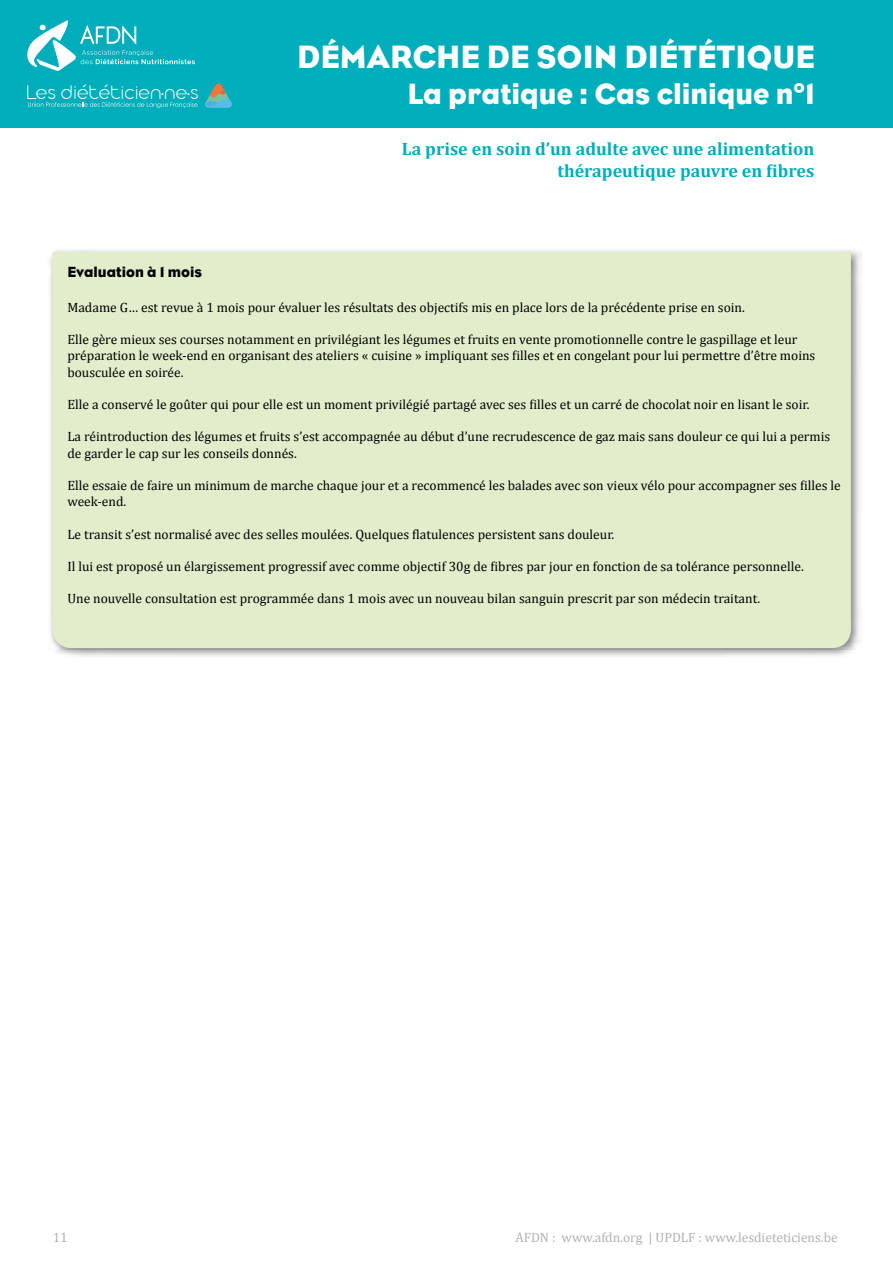
<style>
.page{position:relative;width:893px;height:1263px;background:#fff}
.page>*{position:absolute;margin:0;border:0;box-sizing:border-box;transform-origin:0 0}
.t1{font:33px "Eagle";color:#fff}
.t2{font:30px "Eagle";color:#fff}
.t3{font:300 expanded 21.45px "Aristotelica Display Trial";color:#fff}
.t4{font:700 18px/21.6px "Cambria";color:#00adba;text-align:right}
.t5{font:15px "Eagle";color:#000}
.t6{font:13.5px/16.2px "Cambria";color:#000}
.t7{font:13.5px "Cambria";color:#b3b2b2}
.s1{font-size:16.2px}
</style>
<div class="page">
<div style="left:47px;top:247px;width:815px;height:412px;background:#000;opacity:.5"></div>
<div style="left:53px;top:252px;width:798px;height:396px;background:#e2edcc"></div>
<div style="left:0;top:0;width:893px;height:128px;background:#00adba"></div>
<svg style="left:205px;top:84px;width:27px;height:24px"></svg>
<svg style="left:28px;top:102px;width:170px;height:6px"></svg>
<svg style="left:27px;top:20px;width:168px;height:51px"></svg>
<h3 class="t3" style="left:26px;top:80px;width:175px">Les diététicien<span class="s1">•</span>ne<span class="s1">•</span>s</h3>
<h1 class="t1" style="left:297px;top:38px;width:519px">DÉMARCHE DE SOIN DIÉTÉTIQUE</h1>
<h2 class="t2" style="left:407px;top:77px;width:409px">La pratique : Cas clinique n°1</h2>
<h3 class="t4" style="left:402px;top:138px;width:414px">La prise en soin d’un adulte avec une alimentation thérapeutique pauvre en fibres</h3>
<p class="t5" style="left:67px;top:264px;width:136px">Evaluation à 1 mois</p>
<p class="t6" style="left:67px;top:299px;width:679px">Madame G… est revue à 1 mois pour évaluer les résultats des objectifs mis en place lors de la précédente prise en soin.</p>
<p class="t6" style="left:67px;top:331px;width:749px">Elle gère mieux ses courses notamment en privilégiant les légumes et fruits en vente promotionnelle contre le gaspillage et leur préparation le week-end en organisant des ateliers « cuisine » impliquant ses filles et en congelant pour lui permettre d’être moins bousculée en soirée.</p>
<p class="t6" style="left:67px;top:396px;width:744px">Elle a conservé le goûter qui pour elle est un moment privilégié partagé avec ses filles et un carré de chocolat noir en lisant le soir.</p>
<p class="t6" style="left:67px;top:429px;width:764px">La réintroduction des légumes et fruits s’est accompagnée au début d’une recrudescence de gaz mais sans douleur ce qui lui a permis de garder le cap sur les conseils donnés.</p>
<p class="t6" style="left:67px;top:477px;width:775px">Elle essaie de faire un minimum de marche chaque jour et a recommencé les balades avec son vieux vélo pour accompagner ses filles le week-end.</p>
<p class="t6" style="left:67px;top:526px;width:548px">Le transit s’est normalisé avec des selles moulées. Quelques flatulences persistent sans douleur.</p>
<p class="t6" style="left:67px;top:558px;width:738px">Il lui est proposé un élargissement progressif avec comme objectif 30g de fibres par jour en fonction de sa tolérance personnelle.</p>
<p class="t6" style="left:67px;top:591px;width:694px">Une nouvelle consultation est programmée dans 1 mois avec un nouveau bilan sanguin prescrit par son médecin traitant.</p>
<p class="t7" style="left:53px;top:1229px;width:16px">11</p>
<p class="t7" style="left:515px;top:1229px;width:324px">AFDN : www.afdn.org | UPDLF : www.lesdieteticiens.be</p>
</div>
